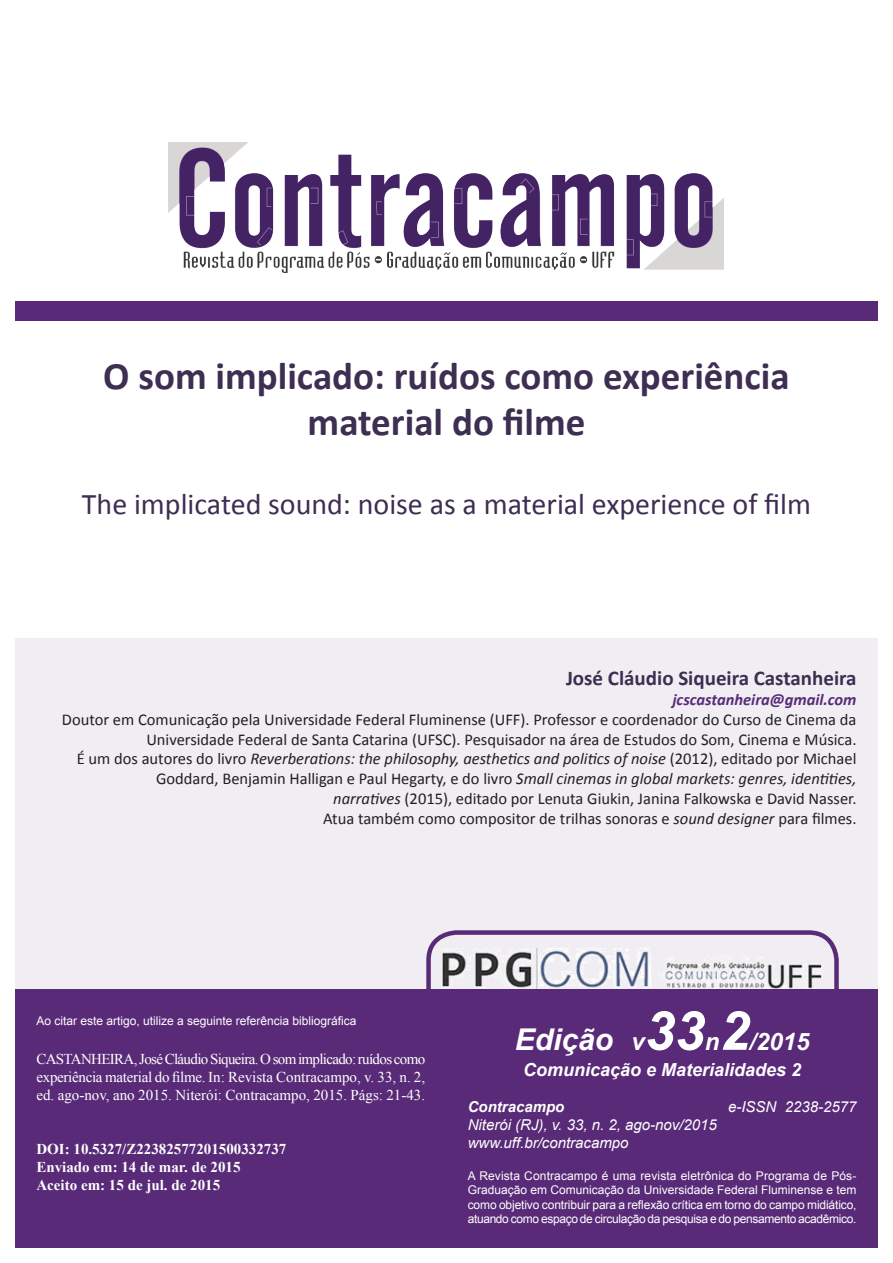
<style>
.page{position:relative;width:893px;height:1263px;background:#fff}
.page>*{position:absolute;margin:0;border:0;box-sizing:border-box;transform-origin:0 0}
.t1{font:italic 700 54px "Arial";color:#fff}
.zp_Título_PT_1{font:700 39px/46.8px "Calibri";color:#3d2e52;text-align:center}
.zp_Título_IN{font:30px "Calibri";color:#3d2e52}
.t2{font:italic 700 30px "Arial";color:#fff}
.t3{font:italic 700 24px "Arial";color:#fff}
.zp_Autor{font:700 21px "Calibri";color:#3d2e52}
.t4{font:italic 700 18px "Arial";color:#fff}
.zp_Titulação{font:16.5px/19.8px "Calibri";color:#231f20;text-align:right}
.zp_E-mail{font:italic 700 16.5px "Calibri";color:#592a77}
.zp_Citação_do_artigo{font:15px/18px "Times New Roman";color:#fff;text-align:justify}
.zp_Datas{font:700 15px/18px "Times New Roman";color:#fff}
.t5{font:italic 15px "Arial";color:#fff}
.t6{font:italic 700 15px "Arial";color:#fff}
.t7{font:12px/14.4px "Arial";color:#fff;text-align:justify}
.s1{font-style:italic}
.s2{font-size:24px}
</style>
<div class="page">
<div style="left:15px;top:639px;width:863px;height:350px;background:#f1eef3"></div>
<img style="left:168px;top:142px;width:556px;height:131px">
<div style="left:15px;top:301px;width:863px;height:19px;background:#592a77"></div>
<svg style="left:426px;top:930px;width:413px;height:59px"></svg>
<div style="left:15px;top:989px;width:863px;height:259px;background:#592a77"></div>
<p class="zp_Título_PT_1" style="left:103px;top:352px;width:688px">O som implicado: ruídos como experiência material do filme</p>
<p class="zp_Título_IN" style="left:82px;top:485px;width:730px">The implicated sound: noise as a material experience of film</p>
<p class="zp_Autor" style="left:566px;top:665px;width:292px">José Cláudio Siqueira Castanheira</p>
<p class="zp_E-mail" style="left:672px;top:689px;width:186px">jcscastanheira@gmail.com</p>
<p class="zp_Titulação" style="left:62px;top:709px;width:796px">Doutor em Comunicação pela Universidade Federal Fluminense (UFF). Professor e coordenador do Curso de Cinema da Universidade Federal de Santa Catarina (UFSC). Pesquisador na área de Estudos do Som, Cinema e Música.<br>É um dos autores do livro <span class="s1">Reverberations: the philosophy, aesthetics and politics of noise</span> (2012), editado por Michael Goddard, Benjamin Halligan e Paul Hegarty, e do livro <span class="s1">Small cinemas in global markets: genres, identities,<br>narratives</span> (2015), editado por Lenuta Giukin, Janina Falkowska e David Nasser.<br>Atua também como compositor de trilhas sonoras e <span class="s1">sound designer</span> para filmes.</p>
<p class="t7" style="left:36px;top:1013px;width:322px">Ao citar este artigo, utilize a seguinte referência bibliográfica</p>
<p class="zp_Citação_do_artigo" style="left:36px;top:1050px;width:390px">CASTANHEIRA, José Cláudio Siqueira. O som implicado: ruídos como experiência material do filme. In: Revista Contracampo, v. 33, n. 2, ed. ago-nov, ano 2015. Niterói: Contracampo, 2015. Págs: 21-43.</p>
<p class="zp_Datas" style="left:36px;top:1139px;width:252px">DOI: 10.5327/Z22382577201500332737<br>Enviado em: 14 de mar. de 2015<br>Aceito em: 15 de jul. de 2015</p>
<p class="t1" style="left:645px;top:995px;width:106px">332</p>
<p class="t2" style="left:515px;top:1019px;width:132px">Edição <span class="s2">v</span></p>
<p class="t3" style="left:705px;top:1025px;width:16px">n</p>
<p class="t3" style="left:749px;top:1025px;width:62px">/2015</p>
<p class="t4" style="left:523px;top:1057px;width:280px">Comunicação e Materialidades 2</p>
<p class="t6" style="left:468px;top:1096px;width:98px">Contracampo</p>
<p class="t5" style="left:728px;top:1097px;width:130px">e-ISSN 2238-2577</p>
<p class="t5" style="left:468px;top:1115px;width:251px">Niterói (RJ), v. 33, n. 2, ago-nov/2015</p>
<p class="t5" style="left:468px;top:1133px;width:162px">www.uff.br/contracampo</p>
<p class="t7" style="left:468px;top:1169px;width:390px">A Revista Contracampo é uma revista eletrônica do Programa de Pós-Graduação em Comunicação da Universidade Federal Fluminense e tem como objetivo contribuir para a reflexão crítica em torno do campo midiático, atuando como espaço de circulação da pesquisa e do pensamento acadêmico.</p>
</div>
